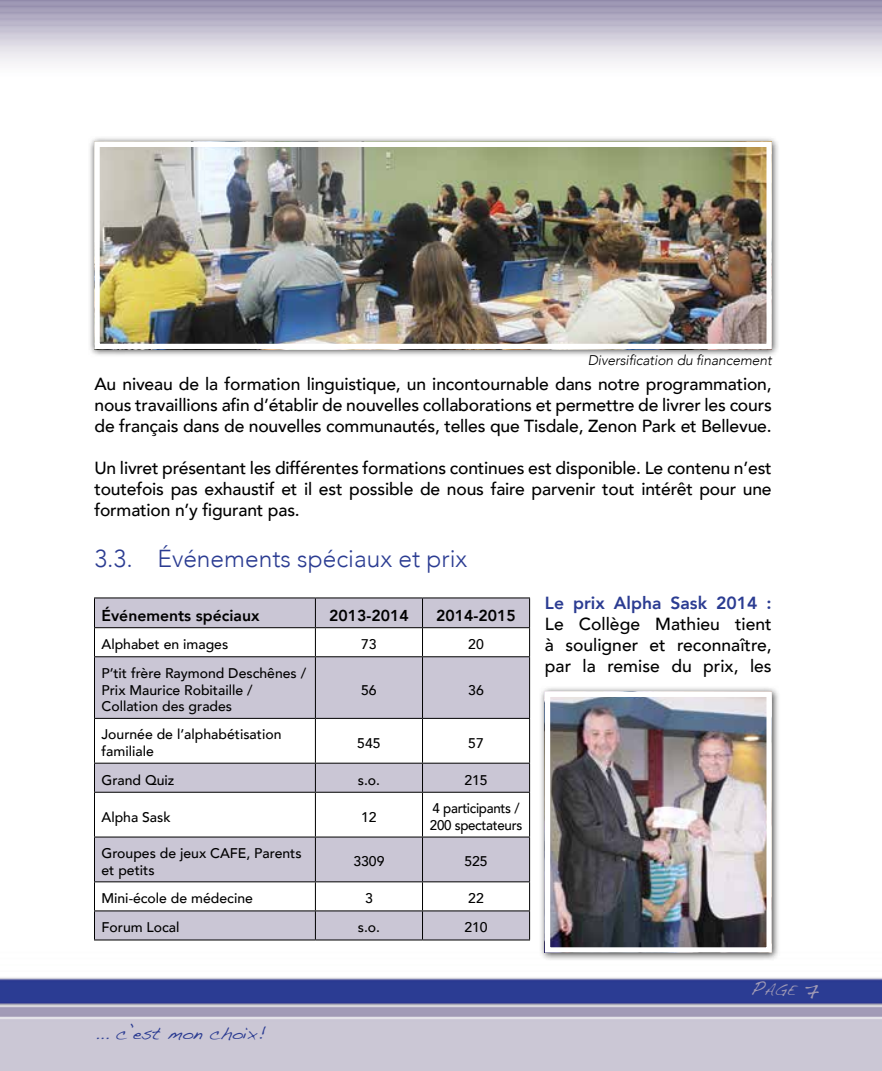
<style>
.page{position:relative;width:882px;height:1071px;background:#fff}
.page>*{position:absolute;margin:0;border:0;box-sizing:border-box;transform-origin:0 0}
.t1{font:300 24.5px "Avenir";color:#2b3c92}
.t2{font:500 17.5px/21px "Avenir";letter-spacing:-.01em;color:#000;text-align:justify}
.t3{font:800 17.5px "Avenir";color:#2b3c92}
.t4{font:17.5px "Handwriting Dakota";color:#2b3c92}
.t5{font:800 15.75px "Avenir";color:#000}
.t6{font:14.7px "Handwriting Dakota";color:#a09ab5}
.t7{font:500 14px/16.8px "Avenir";color:#000}
.t8{font:italic 300 14px "Avenir";letter-spacing:-.01em;color:#000}
.t9{font:500 14px/16.8px "Avenir";letter-spacing:-.02em;color:#000;scale:.95 1}
.s1{font-size:21px}
</style>
<div class="page">
<img style="left:0;top:0;width:882px;height:1071px">
<div style="left:88px;top:136px;width:692px;height:221px;background:#000;opacity:.75"></div>
<img style="left:100px;top:148px;width:666px;height:195px">
<div style="left:94px;top:142px;width:678px;height:207px;border:5px solid #fff"></div>
<div style="left:539px;top:686px;width:241px;height:275px;background:#000;opacity:.75"></div>
<img style="left:551px;top:698px;width:215px;height:249px">
<div style="left:545px;top:692px;width:227px;height:261px;border:5px solid #fff"></div>
<svg style="left:95px;top:599px;width:434px;height:341px;fill:#cac6d5"></svg>
<hr style="left:315px;top:598px;width:108px;height:1px;background:#000">
<hr style="left:423px;top:598px;width:107px;height:1px;background:#000">
<hr style="left:315px;top:627px;width:108px;height:1px;background:#000">
<hr style="left:423px;top:627px;width:107px;height:1px;background:#000">
<svg style="left:422px;top:598px;width:1px;height:58px"></svg>
<svg style="left:529px;top:598px;width:1px;height:58px"></svg>
<hr style="left:315px;top:656px;width:108px;height:1px;background:#000">
<hr style="left:423px;top:656px;width:107px;height:1px;background:#000">
<hr style="left:422px;top:657px;width:1px;height:61px;background:#000">
<hr style="left:529px;top:657px;width:1px;height:61px;background:#000">
<hr style="left:315px;top:718px;width:108px;height:1px;background:#000">
<hr style="left:423px;top:718px;width:107px;height:1px;background:#000">
<hr style="left:422px;top:719px;width:1px;height:44px;background:#000">
<hr style="left:529px;top:719px;width:1px;height:44px;background:#000">
<hr style="left:315px;top:763px;width:108px;height:1px;background:#000">
<hr style="left:423px;top:763px;width:107px;height:1px;background:#000">
<svg style="left:422px;top:764px;width:1px;height:28px"></svg>
<svg style="left:529px;top:764px;width:1px;height:28px"></svg>
<hr style="left:315px;top:792px;width:108px;height:1px;background:#000">
<hr style="left:423px;top:792px;width:107px;height:1px;background:#000">
<hr style="left:422px;top:793px;width:1px;height:44px;background:#000">
<hr style="left:529px;top:793px;width:1px;height:44px;background:#000">
<hr style="left:315px;top:837px;width:108px;height:1px;background:#000">
<hr style="left:423px;top:837px;width:107px;height:1px;background:#000">
<hr style="left:422px;top:837px;width:1px;height:44px;background:#000">
<hr style="left:529px;top:837px;width:1px;height:44px;background:#000">
<hr style="left:315px;top:881px;width:108px;height:1px;background:#000">
<hr style="left:423px;top:881px;width:107px;height:1px;background:#000">
<hr style="left:315px;top:910px;width:108px;height:1px;background:#000">
<hr style="left:423px;top:910px;width:107px;height:1px;background:#000">
<svg style="left:422px;top:882px;width:1px;height:58px"></svg>
<svg style="left:529px;top:882px;width:1px;height:58px"></svg>
<hr style="left:315px;top:940px;width:108px;height:1px;background:#000">
<hr style="left:423px;top:940px;width:107px;height:1px;background:#000">
<hr style="left:94px;top:598px;width:221px;height:1px;background:#000">
<hr style="left:94px;top:627px;width:221px;height:1px;background:#000">
<svg style="left:94px;top:598px;width:1px;height:58px"></svg>
<svg style="left:315px;top:598px;width:1px;height:58px"></svg>
<hr style="left:94px;top:656px;width:221px;height:1px;background:#000">
<hr style="left:94px;top:657px;width:1px;height:61px;background:#000">
<hr style="left:315px;top:657px;width:1px;height:61px;background:#000">
<hr style="left:94px;top:718px;width:221px;height:1px;background:#000">
<hr style="left:94px;top:719px;width:1px;height:44px;background:#000">
<hr style="left:315px;top:719px;width:1px;height:44px;background:#000">
<hr style="left:94px;top:763px;width:221px;height:1px;background:#000">
<svg style="left:94px;top:764px;width:1px;height:28px"></svg>
<svg style="left:315px;top:764px;width:1px;height:28px"></svg>
<hr style="left:94px;top:792px;width:221px;height:1px;background:#000">
<hr style="left:94px;top:793px;width:1px;height:44px;background:#000">
<hr style="left:315px;top:793px;width:1px;height:44px;background:#000">
<hr style="left:94px;top:837px;width:221px;height:1px;background:#000">
<hr style="left:94px;top:837px;width:1px;height:44px;background:#000">
<hr style="left:315px;top:837px;width:1px;height:44px;background:#000">
<hr style="left:94px;top:881px;width:221px;height:1px;background:#000">
<hr style="left:94px;top:910px;width:221px;height:1px;background:#000">
<svg style="left:94px;top:882px;width:1px;height:58px"></svg>
<svg style="left:315px;top:882px;width:1px;height:58px"></svg>
<hr style="left:94px;top:940px;width:221px;height:1px;background:#000">
<p class="t8" style="left:588px;top:352px;width:186px">Diversification du financement</p>
<p class="t2" style="left:94px;top:373px;width:679px">Au niveau de la formation linguistique, un incontournable dans notre programmation, nous travaillions afin d’établir de nouvelles collaborations et permettre de livrer les cours de français dans de nouvelles communautés, telles que Tisdale, Zenon Park et Bellevue.</p>
<p class="t2" style="left:94px;top:457px;width:679px">Un livret présentant les différentes formations continues est disponible. Le contenu n’est toutefois pas exhaustif et il est possible de nous faire parvenir tout intérêt pour une formation n’y figurant pas.</p>
<h1 class="t1" style="left:94px;top:544px;width:374px">3.3. Événements spéciaux et prix</h1>
<p class="t3" style="left:545px;top:589px;width:228px">Le prix Alpha Sask 2014 :</p>
<p class="t2" style="left:545px;top:612px;width:228px">Le Collège Mathieu tient à souligner et reconnaître, par la remise du prix, les</p>
<p class="t5" style="left:102px;top:603px;width:160px">Événements spéciaux</p>
<p class="t5" style="left:329px;top:603px;width:81px">2013-2014</p>
<p class="t5" style="left:436px;top:603px;width:81px">2014-2015</p>
<p class="t7" style="left:102px;top:635px;width:128px">Alphabet en images</p>
<p class="t7" style="left:361px;top:635px;width:17px">73</p>
<p class="t7" style="left:468px;top:635px;width:17px">20</p>
<p class="t7" style="left:102px;top:664px;width:206px">P’tit frère Raymond Deschênes /<br>Prix Maurice Robitaille /<br>Collation des grades</p>
<p class="t7" style="left:361px;top:681px;width:17px">56</p>
<p class="t7" style="left:468px;top:681px;width:17px">36</p>
<p class="t7" style="left:102px;top:725px;width:181px">Journée de l’alphabétisation familiale</p>
<p class="t7" style="left:357px;top:734px;width:25px">545</p>
<p class="t7" style="left:468px;top:734px;width:17px">57</p>
<p class="t7" style="left:102px;top:771px;width:74px">Grand Quiz</p>
<p class="t7" style="left:358px;top:771px;width:24px">s.o.</p>
<p class="t7" style="left:464px;top:771px;width:25px">215</p>
<p class="t7" style="left:102px;top:808px;width:71px">Alpha Sask</p>
<p class="t7" style="left:361px;top:808px;width:17px">12</p>
<p class="t9" style="left:430px;top:799px;width:99px">4 participants /<br>200 spectateurs</p>
<p class="t7" style="left:102px;top:844px;width:202px">Groupes de jeux CAFE, Parents et petits</p>
<p class="t7" style="left:353px;top:852px;width:33px">3309</p>
<p class="t7" style="left:464px;top:852px;width:25px">525</p>
<p class="t7" style="left:102px;top:889px;width:153px">Mini-école de médecine</p>
<p class="t7" style="left:365px;top:889px;width:9px">3</p>
<p class="t7" style="left:468px;top:889px;width:17px">22</p>
<p class="t7" style="left:102px;top:918px;width:80px">Forum Local</p>
<p class="t7" style="left:358px;top:918px;width:24px">s.o.</p>
<p class="t7" style="left:464px;top:918px;width:25px">210</p>
<p class="t4" style="left:94px;top:1023px;width:173px">... c’est mon choix!</p>
<p class="t6" style="left:750px;top:982px;width:70px"><span class="s1">P</span>age <span class="s1">7</span></p>
</div>
